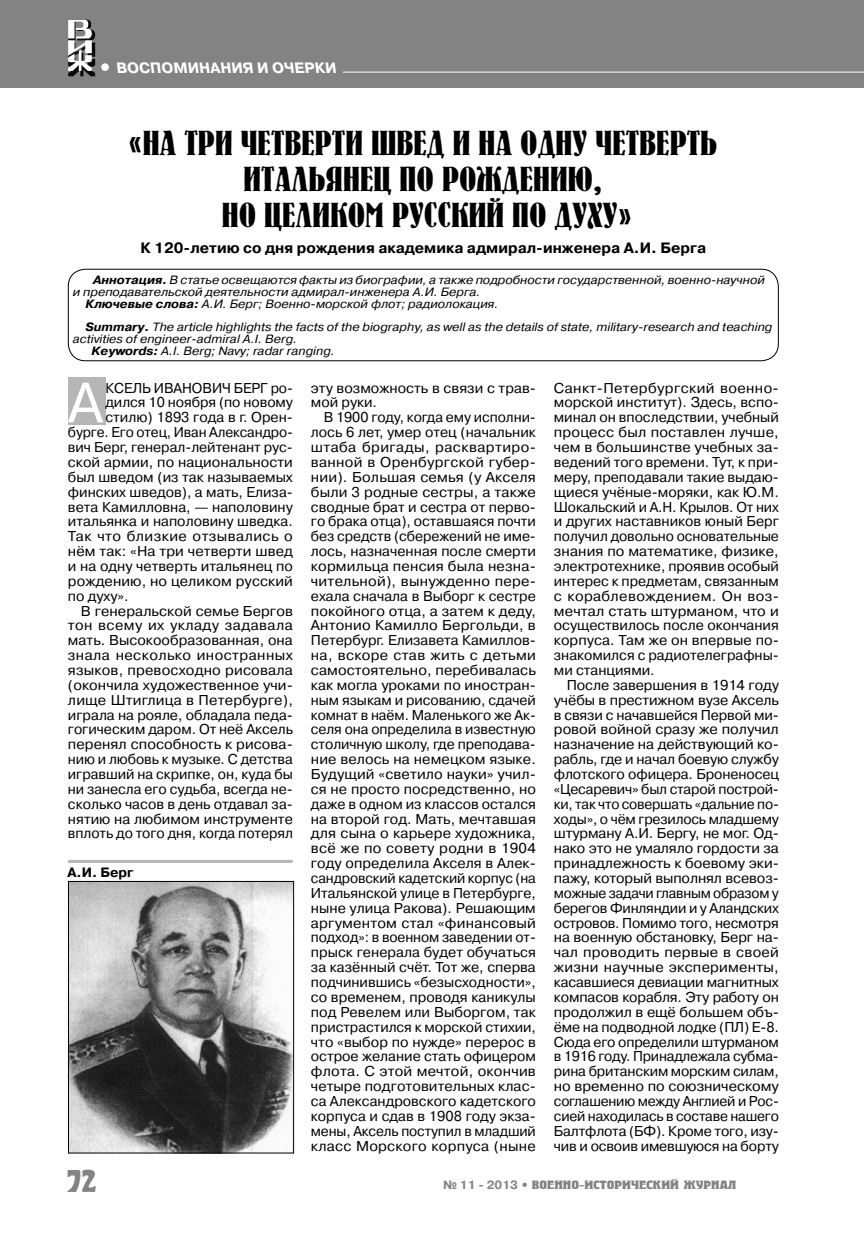
<style>
.page{position:relative;width:864px;height:1234px;background:#fff}
.page>*{position:absolute;margin:0;border:0;box-sizing:border-box;transform-origin:0 0}
.t1{font:56.7px "Pragmatica C";color:#fff}
.t2{font:34.5px/36px "Bernhard C";color:#000;text-align:center}
.t3{font:700 31.5px "Herold C";color:#838383}
.t4{font:700 15px "Pragmatica C";color:#000}
.t5{font:700 15px "Pragmatica C";color:#fff}
.t6{font:14.25px/14.9px "Pragmatica C";color:#000;text-align:justify}
.t7{font:14.25px "Pragmatica C";letter-spacing:.03em;color:#000}
.t8{font:700 13.5px "Pragmatica C";color:#000}
.t9{font:italic 12px "Pragmatica C";color:#000;scale:1.05 1}
.t10{font:700 12px "Herold C";color:#838383;scale:1.2 1}
.s1{font-weight:700}
.s2{font-family:"Pragmatica C"}
</style>
<div class="page">
<div style="left:0;top:0;width:863px;height:87px;background:#838383"></div>
<div style="left:101px;top:63px;width:8px;height:8px;background:#fff;border-radius:50%"></div>
<svg style="left:68px;top:20px;width:27px;height:56px"></svg>
<hr style="left:343px;top:72px;width:520px;height:1px;background:#fff">
<div style="left:68px;top:377px;width:37px;height:48px;background:#b6b6b6"></div>
<div style="left:68px;top:269px;width:710px;height:92px;border:1px solid #000;border-radius:17px"></div>
<img style="left:70px;top:882px;width:222px;height:269px">
<div style="left:68px;top:880px;width:226px;height:273px;border:1px solid #000"></div>
<hr style="left:68px;top:859px;width:224px;height:3px;background:#b6b6b6">
<p class="t5" style="left:117px;top:62px;width:223px">ВОСПОМИНАНИЯ И ОЧЕРКИ</p>
<h2 class="t2" style="left:128px;top:127px;width:590px">«НА ТРИ ЧЕТВЕРТИ ШВЕД И НА ОДНУ ЧЕТВЕРТЬ<br>ИТАЛЬЯНЕЦ ПО РОЖДЕНИЮ,<br>НО ЦЕЛИКОМ РУССКИЙ ПО ДУХУ»</h2>
<p class="t4" style="left:140px;top:242px;width:567px">К 120-летию со дня рождения академика адмирал-инженера А.И. Берга</p>
<p class="t9" style="left:93px;top:275px;width:641px"><span class="s1">Аннотация.</span> В статье освещаются факты из биографии, а также подробности государственной, военно-научной</p>
<p class="t9" style="left:73px;top:287px;width:390px">и преподавательской деятельности адмирал-инженера А.И. Берга.</p>
<p class="t9" style="left:86px;top:299px;width:394px"><span class="s1">Ключевые слова:</span> А.И. Берг; Военно-морской флот; радиолокация.</p>
<p class="t9" style="left:86px;top:323px;width:655px"><span class="s1">Summary.</span> The article highlights the facts of the biography, as well as the details of state, military-research and teaching</p>
<p class="t9" style="left:73px;top:335px;width:215px">activities of engineer-admiral A.I. Berg.</p>
<p class="t9" style="left:92px;top:347px;width:233px"><span class="s1">Keywords:</span> A.I. Berg; Navy; radar ranging.</p>
<h1 class="t1" style="left:68px;top:382px;width:37px">А</h1>
<p class="t6" style="left:105px;top:381px;width:189px">КСЕЛЬ ИВАНОВИЧ БЕРГ ро-</p>
<p class="t6" style="left:105px;top:396px;width:189px">дился 10 ноября (по новому</p>
<p class="t6" style="left:105px;top:411px;width:189px">стилю) 1893 года в г. Орен-</p>
<p class="t6" style="left:68px;top:426px;width:226px">бурге. Его отец, Иван Александро-</p>
<p class="t6" style="left:68px;top:441px;width:226px">вич Берг, генерал-лейтенант рус-</p>
<p class="t6" style="left:68px;top:456px;width:226px">ской армии, по национальности</p>
<p class="t6" style="left:68px;top:470px;width:226px">был шведом (из так называемых</p>
<p class="t6" style="left:68px;top:485px;width:226px">финских шведов), а мать, Елиза-</p>
<p class="t6" style="left:68px;top:500px;width:226px">вета Камилловна, — наполовину</p>
<p class="t6" style="left:68px;top:515px;width:226px">итальянка и наполовину шведка.</p>
<p class="t7" style="left:68px;top:531px;width:226px">Так что близкие отзывались о</p>
<p class="t6" style="left:68px;top:545px;width:226px">нём так: «На три четверти швед</p>
<p class="t6" style="left:68px;top:559px;width:226px">и на одну четверть итальянец по</p>
<p class="t6" style="left:68px;top:574px;width:226px">рождению, но целиком русский</p>
<p class="t6" style="left:68px;top:589px;width:62px">по духу».</p>
<p class="t6" style="left:81px;top:604px;width:214px">В генеральской семье Бергов</p>
<p class="t7" style="left:68px;top:620px;width:226px">тон всему их укладу задавала</p>
<p class="t6" style="left:68px;top:634px;width:226px">мать. Высокообразованная, она</p>
<p class="t7" style="left:68px;top:650px;width:226px">знала несколько иностранных</p>
<p class="t6" style="left:68px;top:663px;width:226px">языков, превосходно рисовала</p>
<p class="t6" style="left:68px;top:678px;width:226px">(окончила художественное учи-</p>
<p class="t6" style="left:68px;top:693px;width:226px">лище Штиглица в Петербурге),</p>
<p class="t6" style="left:68px;top:708px;width:226px">играла на рояле, обладала педа-</p>
<p class="t6" style="left:68px;top:723px;width:226px">гогическим даром. От неё Аксель</p>
<p class="t6" style="left:68px;top:738px;width:226px">перенял способность к рисова-</p>
<p class="t6" style="left:68px;top:753px;width:226px">нию и любовь к музыке. С детства</p>
<p class="t6" style="left:68px;top:767px;width:226px">игравший на скрипке, он, куда бы</p>
<p class="t6" style="left:68px;top:782px;width:226px">ни занесла его судьба, всегда не-</p>
<p class="t6" style="left:68px;top:797px;width:226px">сколько часов в день отдавал за-</p>
<p class="t6" style="left:68px;top:812px;width:226px">нятию на любимом инструменте</p>
<p class="t6" style="left:68px;top:827px;width:226px">вплоть до того дня, когда потерял</p>
<p class="t8" style="left:68px;top:866px;width:67px">А.И. Берг</p>
<p class="t6" style="left:311px;top:381px;width:226px">эту возможность в связи с трав&shy;мой руки.</p>
<p class="t6" style="left:311px;top:411px;width:226px;text-indent:13px">В 1900 году, когда ему исполни&shy;лось 6 лет, умер отец (начальник штаба бригады, расквартиро&shy;ванной в Оренбургской губер&shy;нии). Большая семья (у Акселя были 3 родные сестры, а также сводные брат и сестра от перво&shy;го брака отца), оставшаяся почти без средств (сбережений не име&shy;лось, назначенная после смерти кормильца пенсия была незна&shy;чительной), вынужденно пере&shy;ехала сначала в Выборг к сестре покойного отца, а затем к деду, Антонио Камилло Бергольди, в Петербург. Елизавета Камиллов&shy;на, вскоре став жить с детьми самостоятельно, перебивалась как могла уроками по иностран&shy;ным языкам и рисованию, сдачей комнат в наём. Маленького же Ак&shy;селя она определила в известную столичную школу, где преподава&shy;ние велось на немецком языке.<br>Будущий «светило науки» учил&shy;ся не просто посредственно, но даже в одном из классов остался на второй год. Мать, мечтавшая для сына о карьере художника, всё же по совету родни в 1904 году определила Акселя в Алек&shy;сандровский кадетский корпус (на Итальянской улице в Петербурге, ныне улица Ракова). Решающим аргументом стал «финансовый подход»: в военном заведении от&shy;прыск генерала будет обучаться за казённый счёт. Тот же, сперва подчинившись «безысходности», со временем, проводя каникулы под Ревелем или Выборгом, так пристрастился к морской стихии, что «выбор по нужде» перерос в острое желание стать офицером флота. С этой мечтой, окончив четыре подготовительных клас&shy;са Александровского кадетского корпуса и сдав в 1908 году экза&shy;мены, Аксель поступил в младший класс Морского корпуса (ныне</p>
<p class="t6" style="left:553px;top:381px;width:226px">Санкт-Петербургский военно&shy;морской институт). Здесь, вспо&shy;минал он впоследствии, учебный процесс был поставлен лучше, чем в большинстве учебных за&shy;ведений того времени. Тут, к при&shy;меру, преподавали такие выдаю&shy;щиеся учёные-моряки, как Ю.М.<br>Шокальский и А.Н. Крылов. От них и других наставников юный Берг получил довольно основательные знания по математике, физике, электротехнике, проявив особый интерес к предметам, связанным с кораблевождением. Он воз&shy;мечтал стать штурманом, что и осуществилось после окончания корпуса. Там же он впервые по&shy;знакомился с радиотелеграфны&shy;ми станциями.</p>
<p class="t6" style="left:553px;top:678px;width:226px;text-indent:13px">После завершения в 1914 году учёбы в престижном вузе Аксель в связи с начавшейся Первой ми&shy;ровой войной сразу же получил назначение на действующий ко&shy;рабль, где и начал боевую службу флотского офицера. Броненосец «Цесаревич» был старой построй&shy;ки, так что совершать «дальние по&shy;ходы», о чём грезилось младшему штурману А.И. Бергу, не мог. Од&shy;нако это не умаляло гордости за принадлежность к боевому эки&shy;пажу, который выполнял всевоз&shy;можные задачи главным образом у берегов Финляндии и у Аландских островов. Помимо того, несмотря на военную обстановку, Берг на&shy;чал проводить первые в своей жизни научные эксперименты, касавшиеся девиации магнитных компасов корабля. Эту работу он продолжил в ещё большем объ&shy;ёме на подводной лодке (ПЛ) Е-8.<br>Сюда его определили штурманом в 1916 году. Принадлежала субма&shy;рина британским морским силам, но временно по союзническому соглашению между Англией и Рос&shy;сией находилась в составе нашего Балтфлота (БФ). Кроме того, изу&shy;чив и освоив имевшуюся на борту</p>
<h3 class="t3" style="left:66px;top:1162px;width:32px">72</h3>
<p class="t10" style="left:443px;top:1177px;width:245px"><span class="s2">№ 11 - 2013 •</span> ВОЕННО-ИСТОРИЧЕСКИЙ ЖУРНАЛ</p>
</div>
